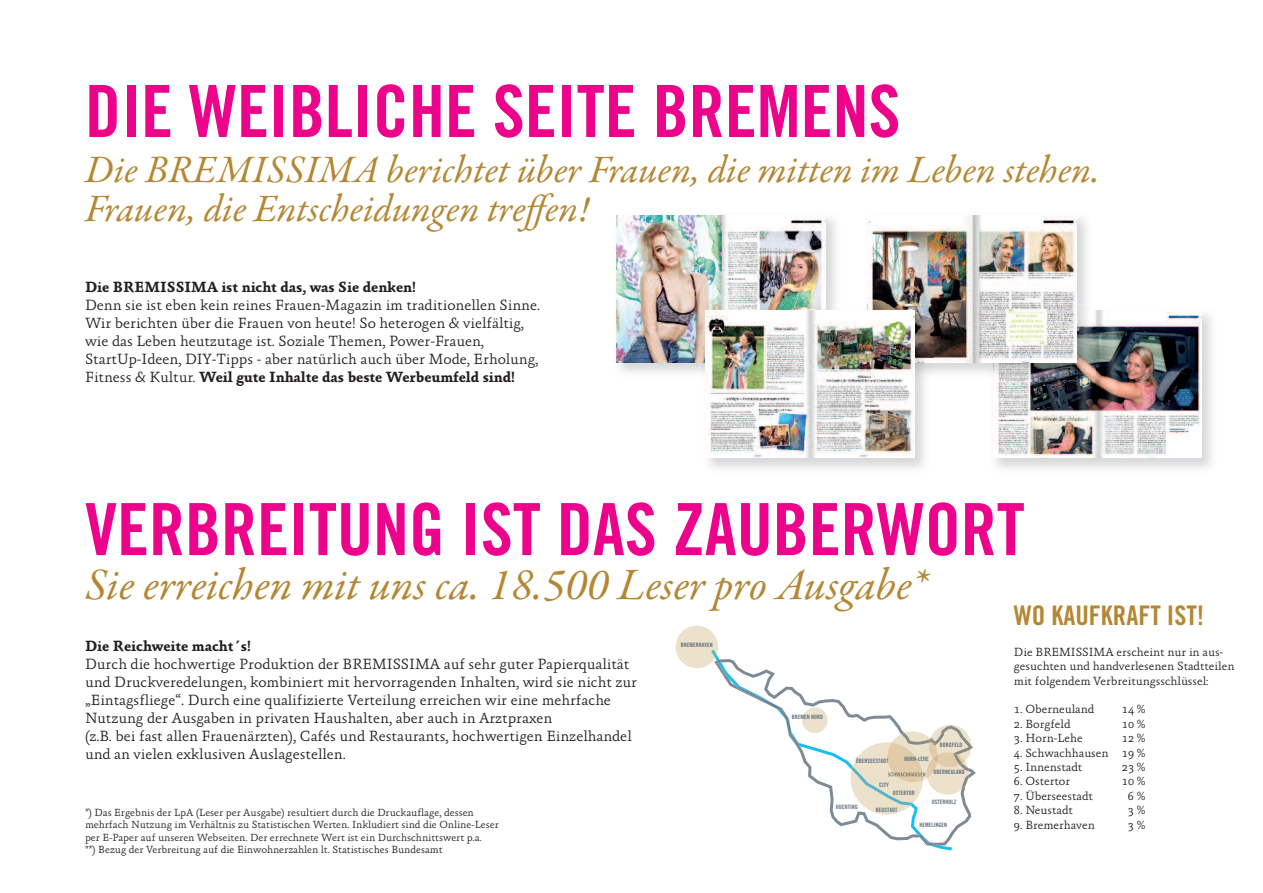
<style>
.page{position:relative;width:1263px;height:893px;background:#fff}
.page>*{position:absolute;margin:0;border:0;box-sizing:border-box;transform-origin:0 0}
.t1{font:72px "Trade Gothic Bold Cond Twenty";color:#ed028c}
.t2{font:italic 45px "Garamond Premr Pro";color:#b48733}
.t3{font:italic 39px/39px "Garamond Premr Pro";letter-spacing:-.005em;color:#b48733}
.t4{font:27px "Trade Gothic Bold Cond Twenty";color:#b48733}
.t5{font:300 15px/18px "Absara";color:#231f20}
.t6{font:700 15px "Absara OT";color:#231f20}
.t7{font:300 12px/14.4px "Absara";color:#231f20}
.t8{font:300 10.5px/12.6px "Absara";color:#231f20}
.t9{font:6px "Trade Gothic Bold Cond Twenty";color:#64737f}
.s1{font-family:"Absara";font-weight:300}
</style>
<div class="page">
<img style="left:993px;top:311px;width:209px;height:147px">
<img style="left:616px;top:215px;width:220px;height:158px">
<img style="left:617px;top:215px;width:208px;height:147px">
<img style="left:867px;top:217px;width:228px;height:164px">
<img style="left:868px;top:215px;width:208px;height:147px">
<svg style="left:676px;top:626px;width:295px;height:220px"></svg>
<img style="left:708px;top:304px;width:225px;height:165px">
<img style="left:699px;top:304px;width:145px;height:70px">
<img style="left:868px;top:304px;width:65px;height:58px">
<img style="left:706px;top:311px;width:208px;height:147px">
<h1 class="t1" style="left:85px;top:85px;width:817px">DIE WEIBLICHE SEITE BREMENS</h1>
<h3 class="t3" style="left:85px;top:154px;width:1016px">Die BremiSSimA berichtet über Frauen, die mitten im Leben stehen.<br>Frauen, die entscheidungen treffen!</h3>
<p class="t6" style="left:85px;top:281px;width:332px">Die BREMISSIMA ist nicht das, was Sie denken!</p>
<p class="t5" style="left:85px;top:297px;width:457px">Denn sie ist eben kein reines Frauen-Magazin im traditionellen Sinne.<br>Wir berichten über die Frauen von heute! So heterogen &amp; vielfältig, wie das Leben heutzutage ist. Soziale Themen, Power-Frauen, StartUp-Ideen, DIY-Tipps - aber natürlich auch über Mode, Erholung,</p>
<p class="t6" style="left:85px;top:371px;width:431px"><span class="s1">Fitness &amp; Kultur.</span> Weil gute Inhalte das beste Werbeumfeld sind!</p>
<h1 class="t1" style="left:85px;top:503px;width:941px">VERBREITUNG IST DAS ZAUBERWORT</h1>
<h2 class="t2" style="left:85px;top:567px;width:844px">Sie erreichen mit uns ca. 18.500 Leser pro Ausgabe*</h2>
<h3 class="t4" style="left:1014px;top:606px;width:192px">WO KAUFKRAFT IST!</h3>
<p class="t6" style="left:85px;top:640px;width:167px">Die Reichweite macht´s!</p>
<p class="t5" style="left:85px;top:657px;width:553px">Durch die hochwertige Produktion der BREMISSIMA auf sehr guter Papierqualität und Druckveredelungen, kombiniert mit hervorragenden Inhalten, wird sie nicht zur „Eintagsfliege“. Durch eine qualifizierte Verteilung erreichen wir eine mehrfache Nutzung der Ausgaben in privaten Haushalten, aber auch in Arztpraxen<br>(z.B. bei fast allen Frauenärzten), Cafés und Restaurants, hochwertigen Einzelhandel und an vielen exklusiven Auslagestellen.</p>
<p class="t7" style="left:1014px;top:646px;width:222px">Die BREMISSIMA erscheint nur in aus&shy;gesuchten und handverlesenen Stadtteilen mit folgendem Verbreitungsschlüssel:</p>
<p class="t9" style="left:681px;top:643px;width:33px">BREMERHAVEN</p>
<p class="t7" style="left:1014px;top:704px;width:82px">1. Oberneuland</p>
<p class="t7" style="left:1122px;top:704px;width:25px">14 %</p>
<p class="t7" style="left:1014px;top:718px;width:58px">2. Borgfeld</p>
<p class="t7" style="left:1122px;top:718px;width:25px">10 %</p>
<p class="t7" style="left:1014px;top:732px;width:70px">3. Horn-Lehe</p>
<p class="t7" style="left:1122px;top:732px;width:25px">12 %</p>
<p class="t7" style="left:1014px;top:747px;width:133px">4. Schwachhausen 19 %</p>
<p class="t7" style="left:1014px;top:761px;width:70px">5. Innenstadt</p>
<p class="t7" style="left:1122px;top:761px;width:25px">23 %</p>
<p class="t7" style="left:1014px;top:776px;width:58px">6. Ostertor</p>
<p class="t7" style="left:1122px;top:776px;width:25px">10 %</p>
<p class="t7" style="left:1014px;top:790px;width:80px">7. Überseestadt</p>
<p class="t7" style="left:1128px;top:790px;width:19px">6%</p>
<p class="t7" style="left:1014px;top:804px;width:61px">8. Neustadt</p>
<p class="t7" style="left:1128px;top:804px;width:19px">3%</p>
<p class="t7" style="left:1014px;top:819px;width:82px">9. Bremerhaven</p>
<p class="t7" style="left:1128px;top:819px;width:19px">3%</p>
<p class="t9" style="left:792px;top:714px;width:33px">BREMEN NORD</p>
<p class="t9" style="left:940px;top:743px;width:24px">BORGFELD</p>
<p class="t9" style="left:933px;top:770px;width:33px">OBERNEULAND</p>
<p class="t9" style="left:904px;top:756px;width:26px">HORN-LEHE</p>
<p class="t9" style="left:856px;top:759px;width:34px">ÜBERSEESTADT</p>
<p class="t9" style="left:879px;top:782px;width:11px">CITY</p>
<p class="t9" style="left:893px;top:791px;width:23px">OSTERTOR</p>
<p class="t9" style="left:932px;top:800px;width:26px">OSTERHOLZ</p>
<p class="t9" style="left:919px;top:822px;width:29px">HEMELINGEN</p>
<p class="t9" style="left:836px;top:805px;width:23px">HUCHTING</p>
<p class="t9" style="left:876px;top:807px;width:23px">NEUSTADT</p>
<p class="t8" style="left:85px;top:807px;width:415px">*) Das Ergebnis der LpA (Leser per Ausgabe) resultiert durch die Druckauflage, dessen mehrfach Nutzung im Verhältnis zu Statistischen Werten. Inkludiert sind die Online-Leser per E-Paper auf unseren Webseiten. Der errechnete Wert ist ein Durchschnittswert p.a.<br>**) Bezug der Verbreitung auf die Einwohnerzahlen lt. Statistisches Bundesamt</p>
</div>
